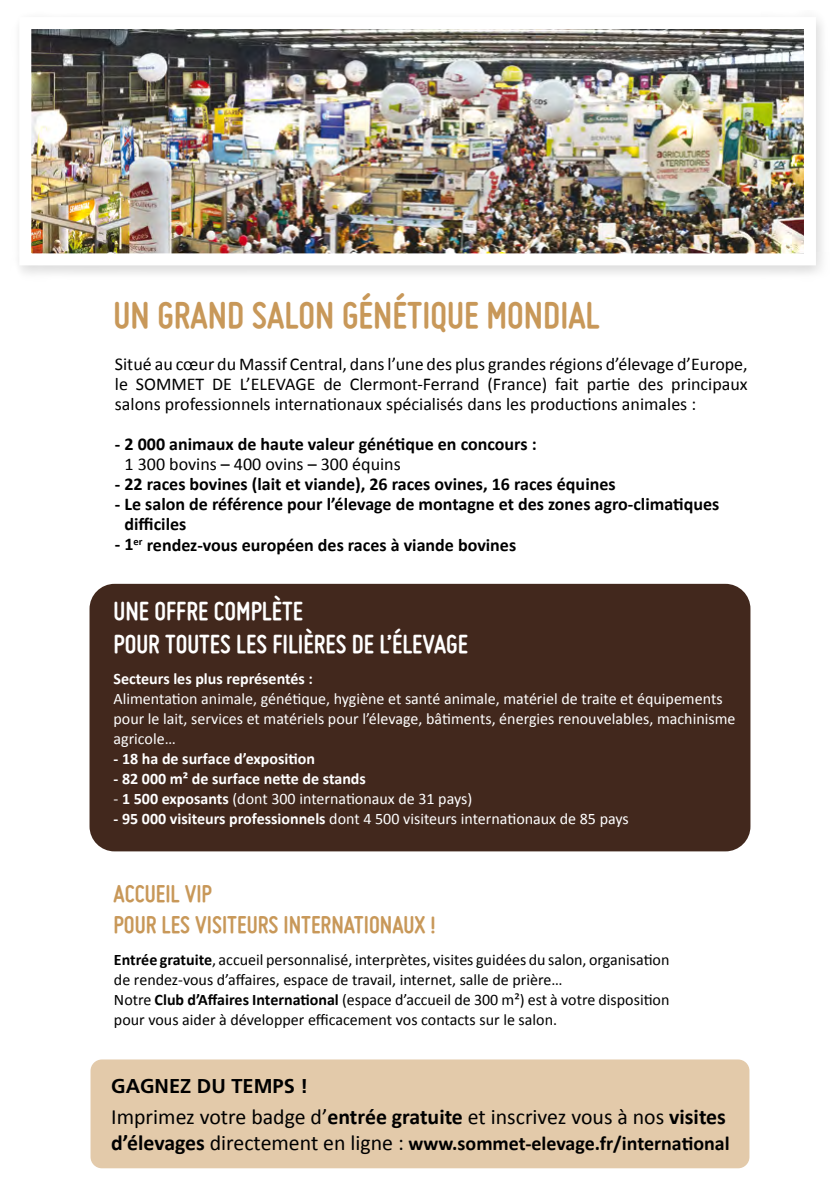
<style>
.page{position:relative;width:840px;height:1191px;background:#fff}
.page>*{position:absolute;margin:0;border:0;box-sizing:border-box;transform-origin:0 0}
.t1{font:700 40px "Miso";color:#c89859}
.t2{font:700 28px/33.6px "Miso";color:#fff}
.t3{font:700 26px/31.2px "Miso";color:#c89859}
.t4{font:21.8px "Calibri";color:#000}
.t5{font:700 20px "Calibri";color:#000}
.t6{font:700 20px "Frutiger";color:#000}
.t7{font:18px/20px "Calibri";color:#000;text-align:justify}
.t8{font:700 18px/20px "Calibri";color:#000}
.t9{font:16px/20px "Calibri";color:#fff}
.t10{font:16px/20px "Calibri";color:#000}
.t11{font:700 16px "Calibri";color:#fff}
.s1{font-weight:700}
.s2{font-size:21.8px}
.s3{font-weight:400;font-size:21.8px}
</style>
<div class="page">
<div style="left:90px;top:1059px;width:659px;height:109px;background:#e3caaa;border-radius:11px"></div>
<div style="left:90px;top:585px;width:659px;height:265px;background:#42281d;border-radius:24px"></div>
<div style="left:89px;top:584px;width:661px;height:267px;border:2px solid #42281d;border-radius:24px"></div>
<div style="left:10px;top:11px;width:819px;height:271px;background:#000;opacity:.15"></div>
<img style="left:32px;top:30px;width:770px;height:222px">
<div style="left:19px;top:17px;width:796px;height:248px;border:12px solid #fff"></div>
<h1 class="t1" style="left:113px;top:292px;width:487px">UN GRAND SALON GÉNÉTIQUE MONDIAL</h1>
<p class="t7" style="left:115px;top:354px;width:634px">Situé au cœur du Massif Central, dans l’une des plus grandes régions d’élevage d’Europe, le SOMMET DE L’ELEVAGE de Clermont-Ferrand (France) fait partie des principaux salons professionnels internationaux spécialisés dans les productions animales :</p>
<p class="t8" style="left:115px;top:434px;width:423px">- 2 000 animaux de haute valeur génétique en concours :</p>
<p class="t7" style="left:124px;top:454px;width:277px">1 300 bovins – 400 ovins – 300 équins</p>
<p class="t8" style="left:115px;top:474px;width:502px">- 22 races bovines (lait et viande), 26 races ovines, 16 races équines</p>
<p class="t8" style="left:124px;top:494px;width:596px;text-indent:-10px">- Le salon de référence pour l’élevage de montagne et des zones agro-climatiques difficiles</p>
<p class="t8" style="left:115px;top:534px;width:402px">- 1<sup>er</sup> rendez-vous européen des races à viande bovines</p>
<h2 class="t2" style="left:113px;top:593px;width:356px">UNE OFFRE COMPLÈTE<br>POUR TOUTES LES FILIÈRES DE L’ÉLEVAGE</h2>
<p class="t11" style="left:113px;top:668px;width:201px">Secteurs les plus représentés :</p>
<p class="t9" style="left:113px;top:689px;width:623px">Alimentation animale, génétique, hygiène et santé animale, matériel de traite et équipements pour le lait, services et matériels pour l’élevage, bâtiments, énergies renouvelables, machinisme agricole…</p>
<p class="t11" style="left:113px;top:748px;width:203px">- 18 ha de surface d’exposition</p>
<p class="t11" style="left:113px;top:768px;width:254px">- 82 000 m² de surface nette de stands</p>
<p class="t9" style="left:113px;top:789px;width:360px">- <span class="s1">1 500 exposants</span> (dont 300 internationaux de 31 pays)</p>
<p class="t9" style="left:113px;top:809px;width:516px"><span class="s1">- 95 000 visiteurs professionnels</span> dont 4 500 visiteurs internationaux de 85 pays</p>
<h3 class="t3" style="left:113px;top:878px;width:323px">ACCUEIL VIP<br>POUR LES VISITEURS INTERNATIONAUX !</h3>
<p class="t10" style="left:114px;top:949px;width:556px"><span class="s1">Entrée gratuite</span>, accueil personnalisé, interprètes, visites guidées du salon, organisation de rendez-vous d’affaires, espace de travail, internet, salle de prière…<br>Notre <span class="s1">Club d’Affaires International</span> (espace d’accueil de 300 m²) est à votre disposition pour vous aider à développer efficacement vos contacts sur le salon.</p>
<p class="t6" style="left:111px;top:1074px;width:198px">GAGNEZ DU TEMPS !</p>
<h3 class="t4" style="left:111px;top:1103px;width:615px">Imprimez votre badge d’<span class="s1">entrée gratuite</span> et inscrivez vous à nos <span class="s1">visites</span></h3>
<p class="t5" style="left:111px;top:1130px;width:619px"><span class="s2">d’élevages</span> <span class="s3">directement en ligne :</span> www.sommet-elevage.fr/international</p>
</div>
